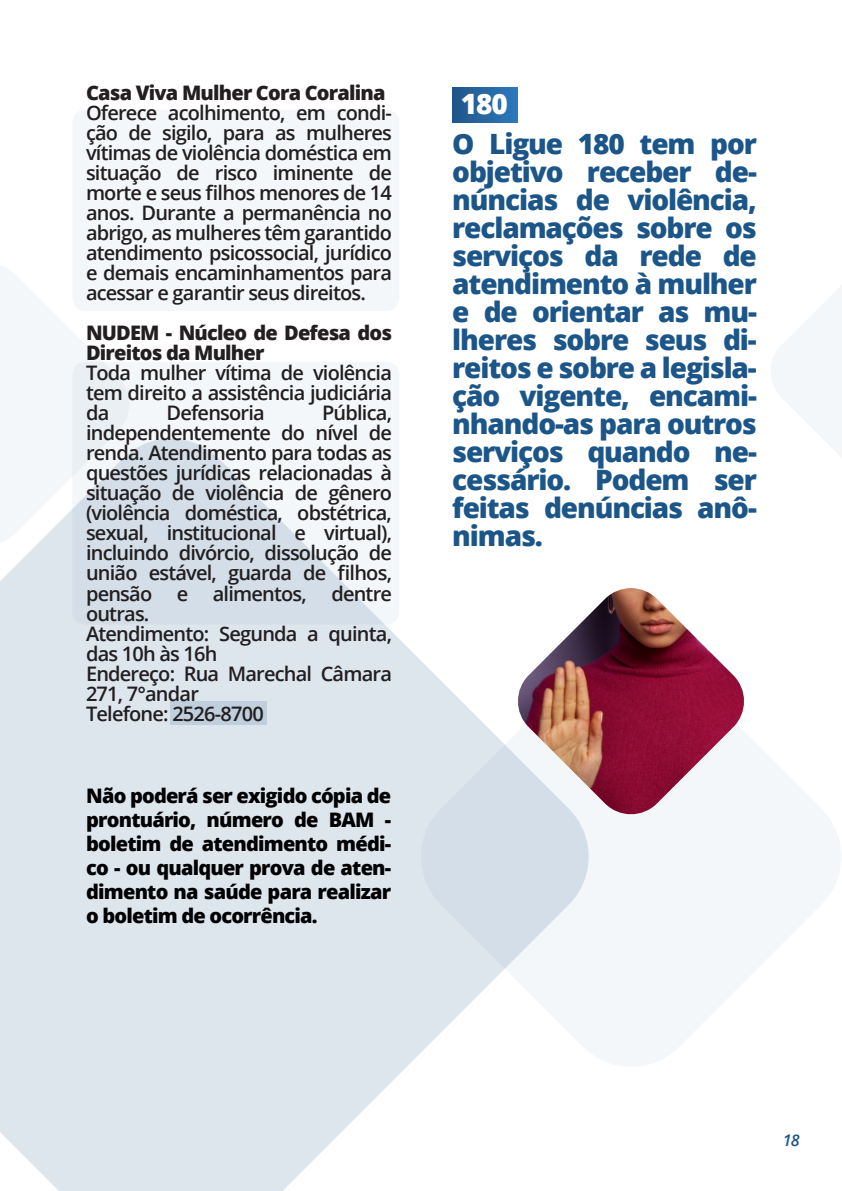
<style>
.page{position:relative;width:842px;height:1191px;background:#fff}
.page>*{position:absolute;margin:0;border:0;box-sizing:border-box;transform-origin:0 0}
.t1{font:800 28px/28px "Open Sans";letter-spacing:-.04em;color:#1c5588;text-align:justify}
.t2{font:800 28px "Open Sans";color:#fff}
.t3{font:600 20px/20px "Open Sans";letter-spacing:-.04em;color:#231f20;text-align:justify}
.t4{font:800 20px/24px "Open Sans";letter-spacing:-.04em;color:#000001;text-align:justify}
.t5{font:800 20px/20px "Open Sans";letter-spacing:-.04em;color:#231f20}
.t6{font:italic 600 16px "Open Sans";color:#1c5588}
</style>
<div class="page">
<div style="left:0;top:544px;width:421px;height:647px;background:#dde5ed"></div>
<svg style="left:421px;top:661px;width:420px;height:405px"></svg>
<svg style="left:771px;top:286px;width:71px;height:171px"></svg>
<svg style="left:0;top:266px;width:102px;height:278px"></svg>
<div style="left:171px;top:701px;width:96px;height:23px;background:#c0cfdd"></div>
<svg style="left:72px;top:362px;width:327px;height:262px;fill:#f4f7f9"></svg>
<div style="left:72px;top:110px;width:327px;height:201px;background:#f4f7f9;border-radius:13px"></div>
<img style="left:514px;top:588px;width:234px;height:230px">
<div style="left:452px;top:88px;width:66px;height:35px;background:linear-gradient(to right,#205688,#2e78bb)"></div>
<p class="t5" style="left:86px;top:82px;width:301px">Casa Viva Mulher Cora Coralina</p>
<p class="t3" style="left:86px;top:103px;width:308px">Oferece acolhimento, em condi&shy;ção de sigilo, para as mulheres vítimas de violência doméstica em situação de risco iminente de morte e seus filhos menores de 14 anos. Durante a permanência no abrigo, as mulheres têm garantido atendimento psicossocial, jurídico e demais encaminhamentos para acessar e garantir seus direitos.</p>
<p class="t5" style="left:86px;top:322px;width:307px">NUDEM - Núcleo de Defesa dos<br>Direitos da Mulher</p>
<p class="t3" style="left:86px;top:363px;width:307px">Toda mulher vítima de violência tem direito a assistência judiciária da</p>
<p class="t3" style="left:86px;top:403px;width:308px;text-align:left;text-indent:236px">Pública, independentemente do nível de renda. Atendimento para todas as questões jurídicas relacionadas à situação de violência de gênero (violência doméstica, obstétrica, sexual, institucional e virtual), incluindo divórcio, dissolução de união estável, guarda de filhos, pensão e alimentos, dentre outras.<br>Atendimento: Segunda a quinta, das 10h às 16h<br>Endereço: Rua Marechal Câmara<br>271, 7°andar<br>Telefone: 2526-8700</p>
<p class="t3" style="left:167px;top:403px;width:100px">Defensoria</p>
<p class="t4" style="left:86px;top:782px;width:307px">Não poderá ser exigido cópia de prontuário, número de BAM - boletim de atendimento médi&shy;co - ou qualquer prova de aten&shy;dimento na saúde para realizar o boletim de ocorrência.</p>
<h1 class="t2" style="left:461px;top:82px;width:48px">180</h1>
<p class="t1" style="left:452px;top:128px;width:306px">O Ligue 180 tem por objetivo receber de&shy;núncias de violência, reclamações sobre os serviços da rede de atendimento à mulher e de orientar as mu&shy;lheres sobre seus di&shy;reitos e sobre a legisla&shy;ção vigente, encami&shy;nhando-as para outros serviços quando ne&shy;cessário. Podem ser feitas denúncias anô&shy;nimas.</p>
<p class="t6" style="left:783px;top:1129px;width:18px">18</p>
</div>
